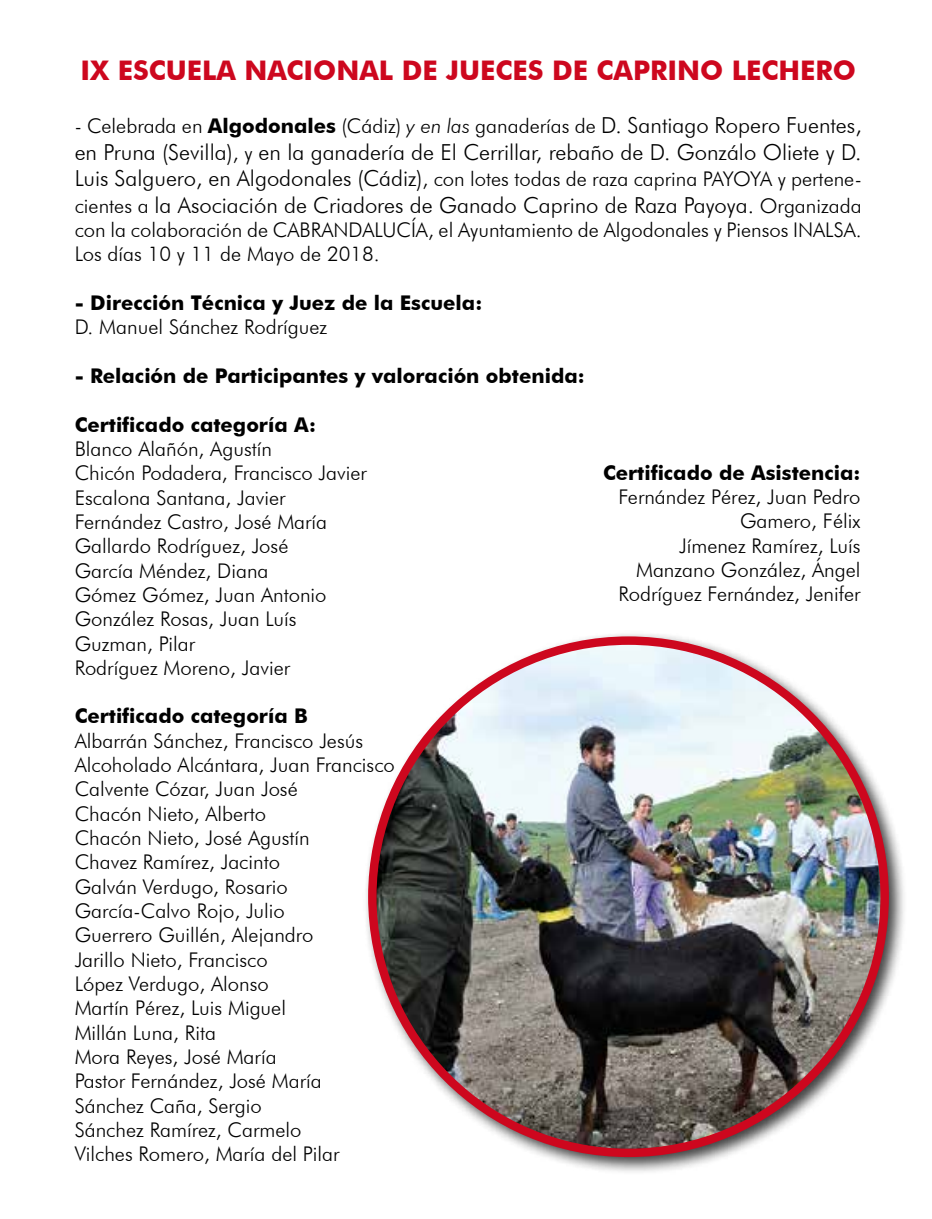
<style>
.page{position:relative;width:932px;height:1219px;background:#fff}
.page>*{position:absolute;margin:0;border:0;box-sizing:border-box;transform-origin:0 0}
.t1{font:700 27px "Futura BT";color:#cd071e}
.t2{font:300 22.05px "Futura BT";color:#000}
.t3{font:300 20.25px/24.3px "Futura BT";color:#000}
.t4{font:700 20.25px "Futura BT";color:#000}
.s1{font-weight:700}
.s2{font-style:italic}
.s3{font-size:22.05px}
.s4{font-size:20.25px}
</style>
<div class="page">
<div style="left:362px;top:630px;width:545px;height:545px;background:#000;opacity:.75"></div>
<img style="left:372px;top:640px;width:512px;height:512px;border-radius:256px">
<h1 class="t1" style="left:80px;top:54px;width:776px">IX ESCUELA NACIONAL DE JUECES DE CAPRINO LECHERO</h1>
<p class="t3" style="left:75px;top:114px;width:788px">- Celebrada en <span class="s1">Algodonales</span> (Cádiz) <span class="s2">y en las</span> ganaderías de <span class="s3">D. Santiago Ropero Fuentes,</span></p>
<p class="t2" style="left:75px;top:139px;width:788px">en Pruna (Sevilla)<span class="s4">, y</span> en la ganadería de El Cerrillar, rebaño de D. Gonzálo Oliete y D.</p>
<p class="t3" style="left:75px;top:167px;width:788px"><span class="s3">Luis Salguero, en Algodonales (Cádiz)</span>, con lotes todas de raza caprina PAYOYA y pertene-</p>
<p class="t2" style="left:75px;top:191px;width:788px"><span class="s4">cientes a</span> la Asociación de Criadores de Ganado Caprino de Raza Payoya. <span class="s4">Organizada</span></p>
<p class="t3" style="left:75px;top:217px;width:788px">con la colaboración de CABRANDALUCÍA, el Ayuntamiento de Algodonales y Piensos INALSA.<br>Los días 10 y 11 de Mayo de 2018.</p>
<p class="t4" style="left:75px;top:290px;width:409px">- Dirección Técnica y Juez de la Escuela:</p>
<p class="t3" style="left:75px;top:315px;width:254px">D. Manuel Sánchez Rodríguez</p>
<p class="t4" style="left:75px;top:363px;width:511px">- Relación de Participantes y valoración obtenida:</p>
<p class="t4" style="left:75px;top:412px;width:243px">Certificado categoría A:</p>
<p class="t3" style="left:75px;top:436px;width:294px">Blanco Alañón, Agustín<br>Chicón Podadera, Francisco Javier<br>Escalona Santana, Javier<br>Fernández Castro, José María<br>Gallardo Rodríguez, José<br>García Méndez, Diana<br>Gómez Gómez, Juan Antonio<br>González Rosas, Juan Luís<br>Guzman, Pilar<br>Rodríguez Moreno, Javier</p>
<p class="t4" style="left:75px;top:703px;width:234px">Certificado categoría B</p>
<p class="t3" style="left:75px;top:728px;width:321px">Albarrán Sánchez, Francisco Jesús<br>Alcoholado Alcántara, Juan Francisco<br>Calvente Cózar, Juan José<br>Chacón Nieto, Alberto<br>Chacón Nieto, José Agustín<br>Chavez Ramírez, Jacinto<br>Galván Verdugo, Rosario<br>García-Calvo Rojo, Julio<br>Guerrero Guillén, Alejandro<br>Jarillo Nieto, Francisco<br>López Verdugo, Alonso<br>Martín Pérez, Luis Miguel<br>Millán Luna, Rita<br>Mora Reyes, José María<br>Pastor Fernández, José María<br>Sánchez Caña, Sergio<br>Sánchez Ramírez, Carmelo<br>Vilches Romero, María del Pilar</p>
<p class="t4" style="left:602px;top:460px;width:259px">Certificado de Asistencia:</p>
<p class="t3" style="left:618px;top:484px;width:243px;text-align:right">Fernández Pérez, Juan Pedro<br>Gamero, Félix<br>Jímenez Ramírez, Luís<br>Manzano González, Ángel<br>Rodríguez Fernández, Jenifer</p>
</div>
